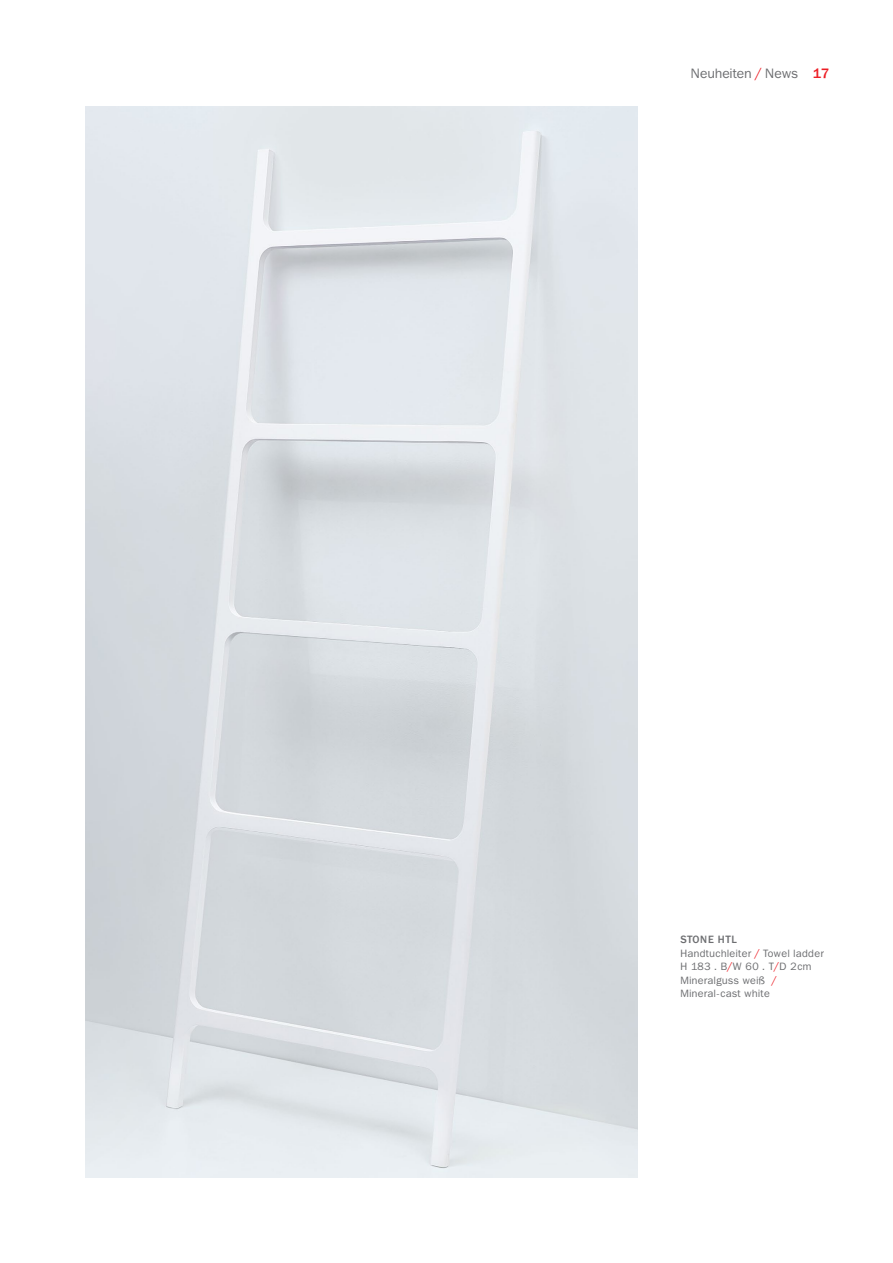
<style>
.page{position:relative;width:893px;height:1263px;background:#fff}
.page>*{position:absolute;margin:0;border:0;box-sizing:border-box;transform-origin:0 0}
.t1{font:13.5px "Franklin ITCBQ";letter-spacing:.02em;color:#6d6e71}
.t2{font:10.5px/13.5px "Franklin ITCBQ";letter-spacing:.05em;color:#6d6e71}
.t3{font:500 10.5px "Franklin ITCBQ";color:#6d6e71}
.s1{color:#ed1d24}
.s2{font-weight:500;color:#ed1d24}
.s3{font-weight:500}
</style>
<div class="page">
<img style="left:85px;top:106px;width:553px;height:1072px">
<p class="t1" style="left:691px;top:66px;width:140px">Neuheiten <span class="s1">/</span> News <span class="s2">17</span></p>
<p class="t3" style="left:680px;top:934px;width:8px">STONE</p>
<p class="t2" style="left:680px;top:933px;width:145px;text-indent:37px"><span class="s3">HTL<br></span>Handtuchleiter <span class="s1">/</span> Towel ladder<br>H 183 . B<span class="s1">/</span>W 60 . T<span class="s1">/</span>D 2cm<br>Mineralguss weiß <span class="s1">/<br></span>Mineral-cast white</p>
</div>
